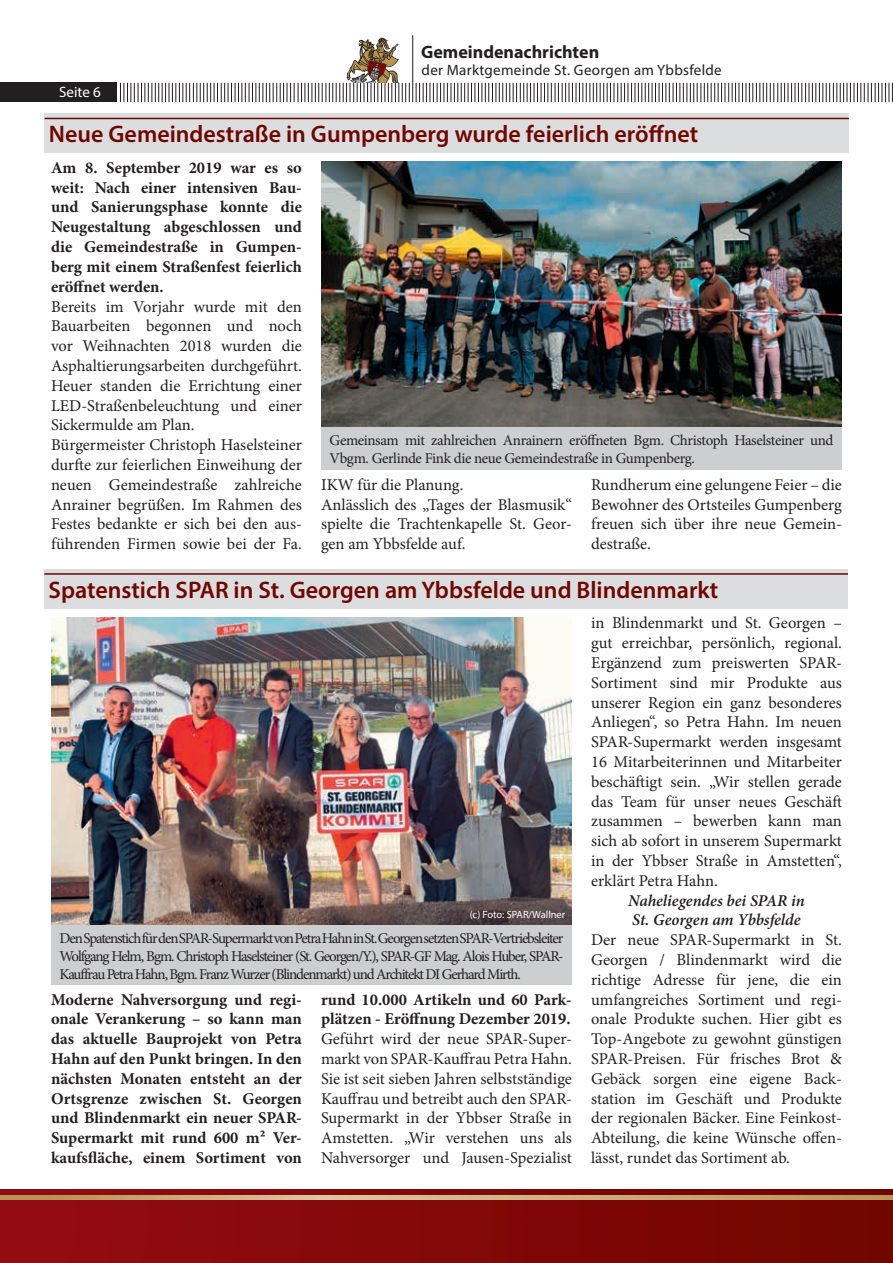
<style>
.page{position:relative;width:893px;height:1263px;background:#fff}
.page>*{position:absolute;margin:0;border:0;box-sizing:border-box;transform-origin:0 0}
.t1{font:600 24px "Myriad Pro";color:#700600}
.t2{font:700 18px "Myriad Pro";color:#231f20}
.t3{font:16.5px/19.8px "Minion Pro";color:#231f20;text-align:justify}
.t4{font:700 16.5px/19.8px "Minion Pro";color:#231f20;text-align:justify}
.t5{font:italic 600 16.5px/19.8px "Minion Pro";color:#231f20}
.t6{font:15px/18px "Minion Pro";letter-spacing:-.03em;color:#231f20}
.t7{font:15px "Myriad Pro";letter-spacing:.02em;color:#231f20}
.t8{font:15px "Myriad Pro";color:#fff}
.t9{font:10.5px "Myriad Pro";color:#fff}
</style>
<div class="page">
<hr style="left:412px;top:35px;width:1px;height:67px;background:#231f20">
<svg style="left:416px;top:83px;width:477px;height:19px"></svg>
<div style="left:0;top:83px;width:117px;height:19px;background:#231f20"></div>
<svg style="left:120px;top:37px;width:290px;height:65px"></svg>
<div style="left:0;top:1189px;width:893px;height:74px;background:linear-gradient(to right,#961015,#730a02)"></div>
<svg style="left:0;top:1195px;width:893px;height:4px;background:#c9aa79"></svg>
<div style="left:45px;top:113px;width:804px;height:40px;background:#dcdddf"></div>
<hr style="left:45px;top:118px;width:804px;height:1px;background:#700600">
<img style="left:321px;top:162px;width:521px;height:265px">
<div style="left:321px;top:427px;width:521px;height:43px;background:#cdced0"></div>
<div style="left:44px;top:569px;width:804px;height:39px;background:#dcdddf"></div>
<hr style="left:44px;top:573px;width:804px;height:2px;background:#700600">
<img style="left:51px;top:617px;width:521px;height:309px">
<div style="left:51px;top:926px;width:521px;height:59px;background:#cdced0"></div>
<p class="t2" style="left:421px;top:40px;width:180px">Gemeindenachrichten</p>
<p class="t8" style="left:59px;top:83px;width:43px">Seite 6</p>
<p class="t7" style="left:422px;top:61px;width:302px">der Marktgemeinde St. Georgen am Ybbsfelde</p>
<h1 class="t1" style="left:49px;top:119px;width:651px">Neue Gemeindestraße in Gumpenberg wurde feierlich eröffnet</h1>
<p class="t4" style="left:51px;top:157px;width:252px">Am 8. September 2019 war es so weit: Nach einer intensiven Bau&shy;und Sanierungsphase konnte die Neugestaltung abgeschlossen und die Gemeindestraße in Gumpen&shy;berg mit einem Straßenfest feierlich eröffnet werden.</p>
<p class="t3" style="left:51px;top:296px;width:252px;text-align:left">Bereits im Vorjahr wurde mit den Bauarbeiten begonnen und noch vor Weihnachten 2018 wurden die Asphaltierungsarbeiten durchgeführt.<br>Heuer standen die Errichtung einer LED-Straßenbeleuchtung und einer Sickermulde am Plan.<br>Bürgermeister Christoph Haselsteiner durfte zur feierlichen Einweihung der neuen Gemeindestraße zahlreiche Anrainer begrüßen. Im Rahmen des Festes bedankte er sich bei den aus&shy;führenden Firmen sowie bei der Fa.</p>
<p class="t6" style="left:330px;top:431px;width:505px">Gemeinsam mit zahlreichen Anrainern eröffneten Bgm. Christoph Haselsteiner und<br>Vbgm. Gerlinde Fink die neue Gemeindestraße in Gumpenberg.</p>
<p class="t3" style="left:321px;top:475px;width:252px;text-align:left">IKW für die Planung.<br>Anlässlich des „Tages der Blasmusik“ spielte die Trachtenkapelle St. Geor&shy;gen am Ybbsfelde auf.</p>
<p class="t3" style="left:591px;top:475px;width:252px">Rundherum eine gelungene Feier – die Bewohner des Ortsteiles Gumpenberg freuen sich über ihre neue Gemein&shy;destraße.</p>
<h1 class="t1" style="left:49px;top:574px;width:671px">Spatenstich SPAR in St. Georgen am Ybbsfelde und Blindenmarkt</h1>
<p class="t9" style="left:470px;top:908px;width:97px">(c) Foto: SPAR/Wallner</p>
<p class="t6" style="left:60px;top:929px;width:505px;text-align:justify">Den Spatenstich für den SPAR-Supermarkt von Petra Hahn in St. Georgen setzten SPAR-Vertriebsleiter Wolfgang Helm, Bgm. Christoph Haselsteiner (St. Georgen/Y.), SPAR-GF Mag. Alois Huber, SPAR-Kauffrau Petra Hahn, Bgm. Franz Wurzer (Blindenmarkt) und Architekt DI Gerhard Mirth.</p>
<p class="t4" style="left:321px;top:989px;width:252px">rund 10.000 Artikeln und 60 Park&shy;plätzen - Eröffnung Dezember 2019.</p>
<p class="t3" style="left:321px;top:1029px;width:252px">Geführt wird der neue SPAR-Super&shy;markt von SPAR-Kauffrau Petra Hahn.<br>Sie ist seit sieben Jahren selbstständige Kauffrau und betreibt auch den SPAR-Supermarkt in der Ybbser Straße in Amstetten. „Wir verstehen uns als Nahversorger und Jausen-Spezialist</p>
<p class="t4" style="left:51px;top:989px;width:252px">Moderne Nahversorgung und regi&shy;onale Verankerung – so kann man das aktuelle Bauprojekt von Petra Hahn auf den Punkt bringen. In den nächsten Monaten entsteht an der Ortsgrenze zwischen St. Georgen und Blindenmarkt ein neuer SPAR-Supermarkt mit rund 600 m² Ver&shy;kaufsfläche, einem Sortiment von</p>
<p class="t3" style="left:591px;top:613px;width:252px">in Blindenmarkt und St. Georgen – gut erreichbar, persönlich, regional.<br>Ergänzend zum preiswerten SPAR-Sortiment sind mir Produkte aus unserer Region ein ganz besonderes Anliegen“, so Petra Hahn. Im neuen SPAR-Supermarkt werden insgesamt 16 Mitarbeiterinnen und Mitarbeiter beschäftigt sein. „Wir stellen gerade das Team für unser neues Geschäft zusammen – bewerben kann man sich ab sofort in unserem Supermarkt in der Ybbser Straße in Amstetten“, erklärt Petra Hahn.</p>
<p class="t5" style="left:628px;top:890px;width:178px">Naheliegendes bei SPAR in<br>St. Georgen am Ybbsfelde</p>
<p class="t3" style="left:591px;top:930px;width:252px">Der neue SPAR-Supermarkt in St.<br>Georgen / Blindenmarkt wird die richtige Adresse für jene, die ein umfangreiches Sortiment und regi&shy;onale Produkte suchen. Hier gibt es Top-Angebote zu gewohnt günstigen SPAR-Preisen. Für frisches Brot &amp; Gebäck sorgen eine eigene Back&shy;station im Geschäft und Produkte der regionalen Bäcker. Eine Feinkost-Abteilung, die keine Wünsche offen&shy;lässt, rundet das Sortiment ab.</p>
</div>
